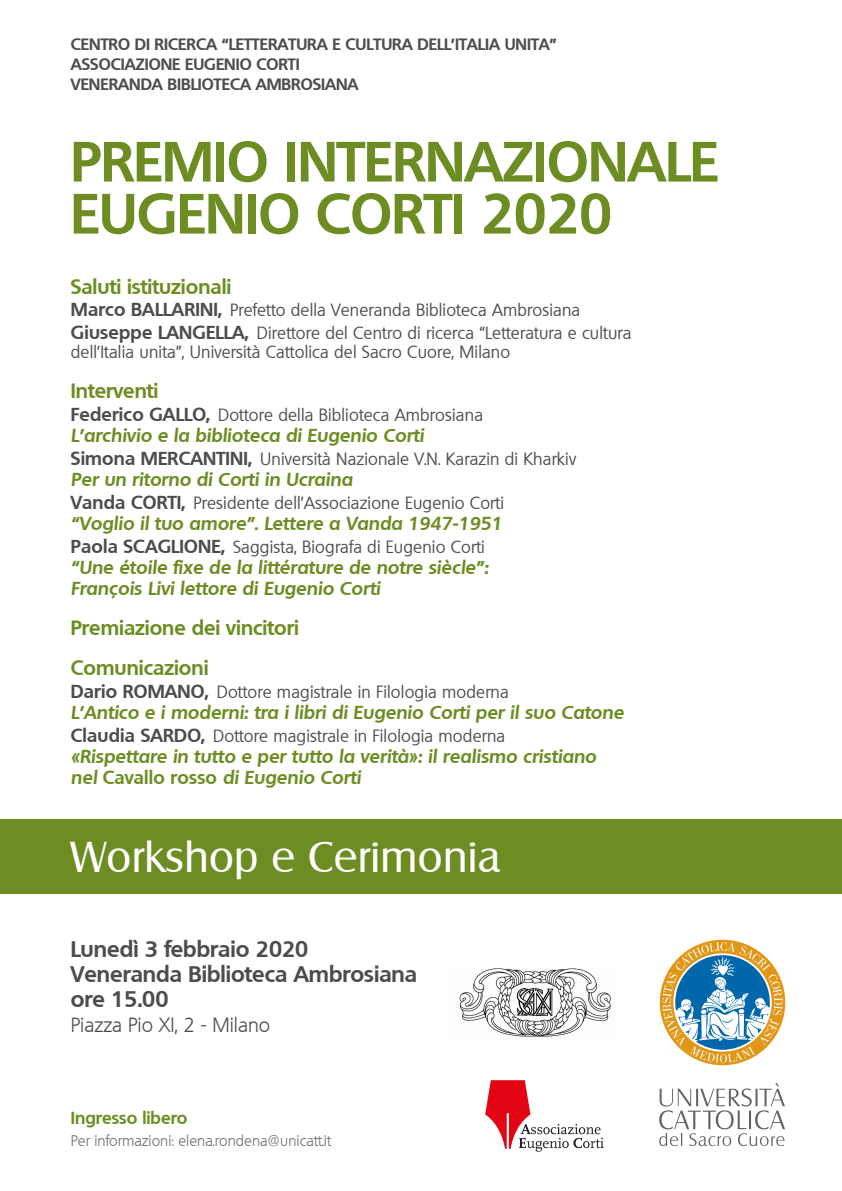
<style>
.page{position:relative;width:842px;height:1191px;background:#fff}
.page>*{position:absolute;margin:0;border:0;box-sizing:border-box;transform-origin:0 0}
.t1{font:700 55px "Quebec";color:#6d8d23}
.t2{font:42px "Salzburg";letter-spacing:.01em;color:#fff}
.t3{font:700 22px "Quebec";color:#4b4c4d}
.t4{font:700 20.1px "Quebec";color:#6d8d23}
.t5{font:300 20px "Quebec";color:#4b4c4d}
.t6{font:italic 700 18.3px "Quebec";letter-spacing:.01em;color:#6d8d23}
.t7{font:700 17px "Quebec";color:#6d8d23}
.t8{font:16.9px "Quebec";letter-spacing:.01em;color:#4b4c4d}
.t9{font:700 16px "Quebec";color:#4b4c4d}
.t10{font:300 15px "Quebec";color:#717074}
.s1{font-weight:700;font-size:18.3px}
.s2{font-style:normal}
</style>
<div class="page">
<div style="left:0;top:819px;width:842px;height:75px;background:#6d8d23"></div>
<svg style="left:660px;top:939px;width:125px;height:126px"></svg>
<svg style="left:659px;top:1083px;width:126px;height:63px"></svg>
<img style="left:459px;top:968px;width:152px;height:69px">
<img style="left:485px;top:1080px;width:119px;height:72px">
<p class="t9" style="left:71px;top:34px;width:487px">CENTRO DI RICERCA “LETTERATURA E CULTURA DELL’ITALIA UNITA”</p>
<p class="t9" style="left:71px;top:54px;width:230px">ASSOCIAZIONE EUGENIO CORTI</p>
<p class="t9" style="left:71px;top:74px;width:289px">VENERANDA BIBLIOTECA AMBROSIANA</p>
<p class="t1" style="left:71px;top:125px;width:649px">PREMIO INTERNAZIONALE</p>
<p class="t1" style="left:71px;top:177px;width:543px">EUGENIO CORTI 2020</p>
<p class="t4" style="left:71px;top:273px;width:162px">Saluti istituzionali</p>
<p class="t8" style="left:71px;top:299px;width:511px"><span class="s1">Marco BALLARINI,</span> Prefetto della Veneranda Biblioteca Ambrosiana</p>
<p class="t8" style="left:71px;top:322px;width:562px"><span class="s1">Giuseppe LANGELLA,</span> Direttore del Centro di ricerca “Letteratura e cultura</p>
<p class="t8" style="left:71px;top:341px;width:441px">dell’Italia unita”, Università Cattolica del Sacro Cuore, Milano</p>
<p class="t4" style="left:71px;top:378px;width:89px">Interventi</p>
<p class="t8" style="left:71px;top:404px;width:414px"><span class="s1">Federico GALLO,</span> Dottore della Biblioteca Ambrosiana</p>
<p class="t6" style="left:71px;top:424px;width:355px">L’archivio e la biblioteca di Eugenio Corti</p>
<p class="t8" style="left:71px;top:448px;width:507px"><span class="s1">Simona MERCANTINI,</span> Università Nazionale V.N. Karazin di Kharkiv</p>
<p class="t6" style="left:71px;top:467px;width:283px">Per un ritorno di Corti in Ucraina</p>
<p class="t8" style="left:71px;top:492px;width:435px"><span class="s1">Vanda CORTI,</span> Presidente dell’Associazione Eugenio Corti</p>
<p class="t6" style="left:71px;top:511px;width:433px">“Voglio il tuo amore”. Lettere a Vanda 1947-1951</p>
<p class="t8" style="left:71px;top:536px;width:415px"><span class="s1">Paola SCAGLIONE,</span> Saggista, Biografa di Eugenio Corti</p>
<p class="t6" style="left:71px;top:555px;width:419px">“Une étoile fixe de la littérature de notre siècle”:</p>
<p class="t6" style="left:71px;top:576px;width:311px">François Livi lettore di Eugenio Corti</p>
<p class="t4" style="left:71px;top:614px;width:230px">Premiazione dei vincitori</p>
<p class="t4" style="left:71px;top:654px;width:139px">Comunicazioni</p>
<p class="t8" style="left:71px;top:681px;width:439px"><span class="s1">Dario ROMANO,</span> Dottore magistrale in Filologia moderna</p>
<p class="t6" style="left:71px;top:700px;width:554px">L’Antico e i moderni: tra i libri di Eugenio Corti per il suo Catone</p>
<p class="t8" style="left:71px;top:724px;width:436px"><span class="s1">Claudia SARDO,</span> Dottore magistrale in Filologia moderna</p>
<p class="t6" style="left:71px;top:744px;width:527px">«Rispettare in tutto e per tutto la verità»: il realismo cristiano</p>
<p class="t6" style="left:71px;top:765px;width:292px">nel <span class="s2">Cavallo rosso</span> di Eugenio Corti</p>
<p class="t2" style="left:71px;top:832px;width:431px">Workshop e Cerimonia</p>
<p class="t3" style="left:71px;top:934px;width:239px">Lunedì 3 febbraio 2020</p>
<p class="t3" style="left:71px;top:959px;width:348px">Veneranda Biblioteca Ambrosiana</p>
<p class="t3" style="left:71px;top:984px;width:99px">ore 15.00</p>
<p class="t5" style="left:71px;top:1011px;width:201px">Piazza Pio XI, 2 - Milano</p>
<p class="t7" style="left:71px;top:1107px;width:118px">Ingresso libero</p>
<p class="t10" style="left:71px;top:1131px;width:262px">Per informazioni: elena.rondena@unicatt.it</p>
</div>
